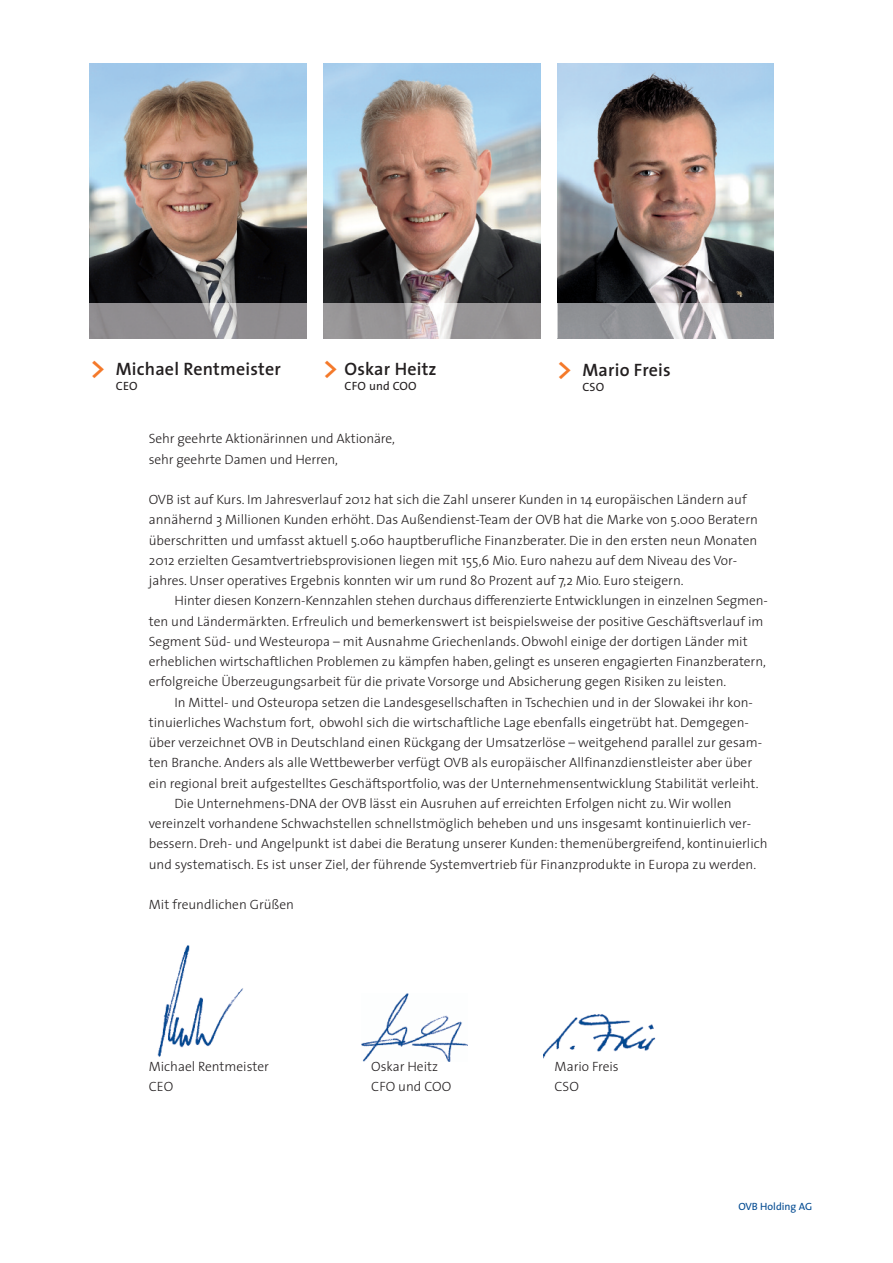
<style>
.page{position:relative;width:893px;height:1263px;background:#fff}
.page>*{position:absolute;margin:0;border:0;box-sizing:border-box;transform-origin:0 0}
.t1{font:600 30px "The Sans";color:#f4792a}
.t2{font:600 18px "The Sans";letter-spacing:.01em;color:#231f20}
.t3{font:300 13.5px/20.2px "The Sans";color:#231f20}
.t4{font:12px "The Sans";letter-spacing:.01em;color:#231f20}
.t5{font:10.5px "The Sans";color:#014990}
</style>
<div class="page">
<img style="left:157px;top:945px;width:86px;height:112px">
<img style="left:543px;top:1014px;width:113px;height:45px">
<img style="left:362px;top:994px;width:105px;height:67px">
<img style="left:323px;top:64px;width:217px;height:239px">
<img style="left:557px;top:64px;width:217px;height:239px">
<img style="left:89px;top:64px;width:217px;height:239px">
<img style="left:323px;top:303px;width:217px;height:35px">
<img style="left:557px;top:303px;width:217px;height:35px">
<img style="left:89px;top:303px;width:217px;height:35px">
<h1 class="t1" style="left:90px;top:355px;width:17px">&gt;</h1>
<h2 class="t2" style="left:116px;top:362px;width:167px">Michael Rentmeister</h2>
<h1 class="t1" style="left:323px;top:355px;width:17px">&gt;</h1>
<p class="t4" style="left:116px;top:382px;width:23px">CEO</p>
<h2 class="t2" style="left:345px;top:362px;width:94px">Oskar Heitz</h2>
<h1 class="t1" style="left:557px;top:356px;width:17px">&gt;</h1>
<p class="t4" style="left:345px;top:382px;width:74px">CFO und COO</p>
<h2 class="t2" style="left:582px;top:363px;width:90px">Mario Freis</h2>
<p class="t4" style="left:582px;top:383px;width:23px">CSO</p>
<p class="t3" style="left:149px;top:430px;width:248px">Sehr geehrte Aktionärinnen und Aktionäre, sehr geehrte Damen und Herren,</p>
<p class="t3" style="left:149px;top:491px;width:611px">OVB ist auf Kurs. Im Jahresverlauf 2012 hat sich die Zahl unserer Kunden in 14 europäischen Ländern auf annähernd 3 Millionen Kunden erhöht. Das Außendienst-Team der OVB hat die Marke von 5.000 Beratern überschritten und umfasst aktuell 5.060 hauptberufliche Finanzberater. Die in den ersten neun Monaten 2012 erzielten Gesamtvertriebsprovisionen liegen mit 155,6 Mio. Euro nahezu auf dem Niveau des Vor&shy;jahres. Unser operatives Ergebnis konnten wir um rund 80 Prozent auf 7,2 Mio. Euro steigern.</p>
<p class="t3" style="left:149px;top:592px;width:621px;text-indent:26px">Hinter diesen Konzern-Kennzahlen stehen durchaus differenzierte Entwicklungen in einzelnen Segmen&shy;ten und Ländermärkten. Erfreulich und bemerkenswert ist beispielsweise der positive Geschäftsverlauf im Segment Süd- und Westeuropa – mit Ausnahme Griechenlands. Obwohl einige der dortigen Länder mit erheblichen wirtschaftlichen Problemen zu kämpfen haben, gelingt es unseren engagierten Finanzberatern, erfolgreiche Überzeugungsarbeit für die private Vorsorge und Absicherung gegen Risiken zu leisten.</p>
<p class="t3" style="left:174px;top:693px;width:580px">In Mittel- und Osteuropa setzen die Landesgesellschaften in Tschechien und in der Slowakei ihr kon-</p>
<p class="t3" style="left:149px;top:713px;width:602px">tinuierliches Wachstum fort, obwohl sich die wirtschaftliche Lage ebenfalls eingetrübt hat. Demgegen-</p>
<p class="t3" style="left:149px;top:734px;width:615px">über verzeichnet OVB in Deutschland einen Rückgang der Umsatzerlöse – weitgehend parallel zur gesam-</p>
<p class="t3" style="left:149px;top:754px;width:605px">ten Branche. Anders als alle Wettbewerber verfügt OVB als europäischer Allfinanzdienstleister aber über</p>
<p class="t3" style="left:149px;top:774px;width:611px">ein regional breit aufgestelltes Geschäftsportfolio, was der Unternehmensentwicklung Stabilität verleiht.</p>
<p class="t3" style="left:174px;top:794px;width:559px">Die Unternehmens-DNA der OVB lässt ein Ausruhen auf erreichten Erfolgen nicht zu.Wir wollen</p>
<p class="t3" style="left:149px;top:815px;width:604px">vereinzelt vorhandene Schwachstellen schnellstmöglich beheben und uns insgesamt kontinuierlich ver-</p>
<p class="t3" style="left:149px;top:835px;width:620px">bessern. Dreh- und Angelpunkt ist dabei die Beratung unserer Kunden: themenübergreifend, kontinuierlich</p>
<p class="t3" style="left:149px;top:855px;width:609px">und systematisch. Es ist unser Ziel, der führende Systemvertrieb für Finanzprodukte in Europa zu werden.</p>
<p class="t3" style="left:149px;top:896px;width:147px">Mit freundlichen Grüßen</p>
<p class="t3" style="left:149px;top:1058px;width:122px">Michael Rentmeister<br>CEO</p>
<p class="t3" style="left:555px;top:1058px;width:66px">Mario Freis<br>CSO</p>
<p class="t3" style="left:371px;top:1058px;width:81px">Oskar Heitz<br>CFO und COO</p>
<p class="t5" style="left:738px;top:1202px;width:75px">OVB Holding AG</p>
</div>
